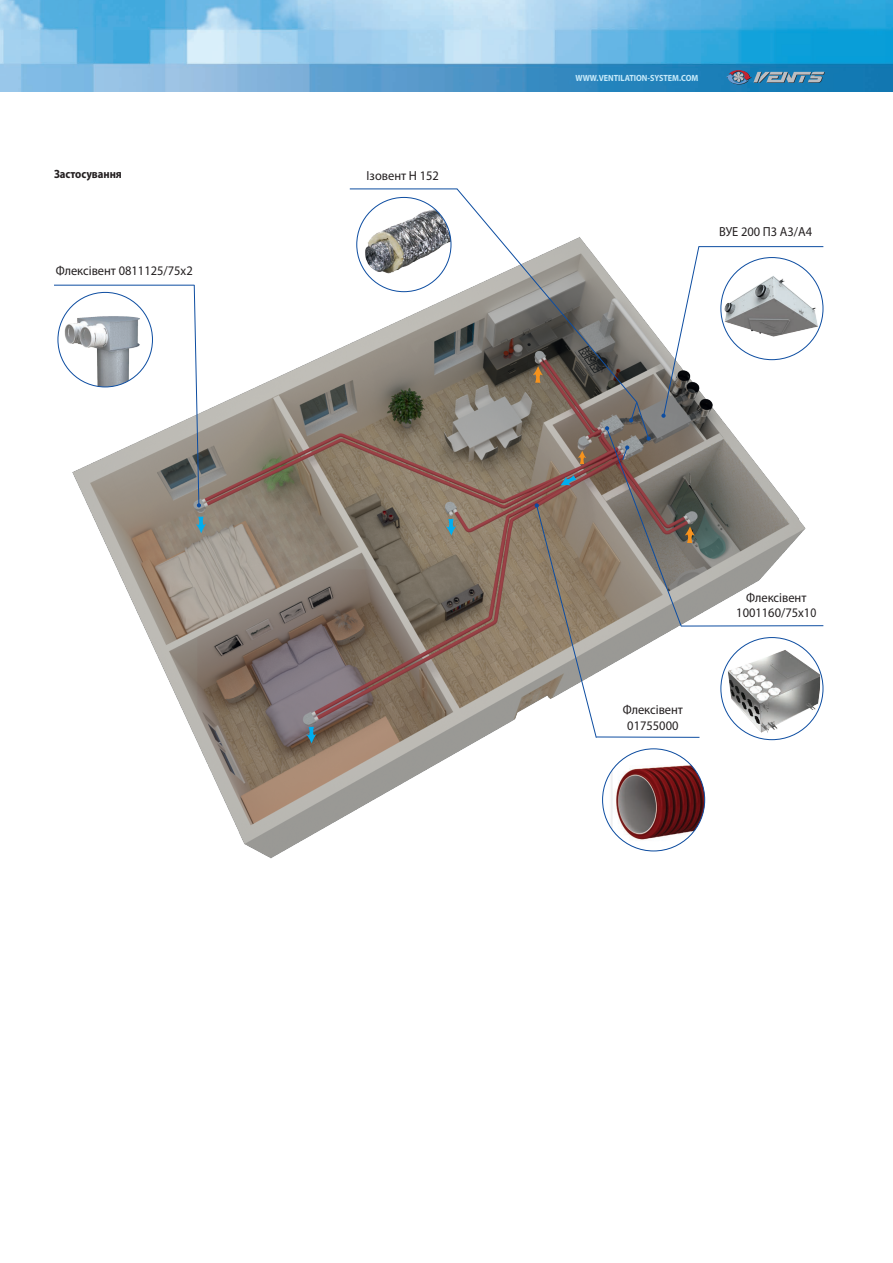
<style>
.page{position:relative;width:893px;height:1263px;background:#fff}
.page>*{position:absolute;margin:0;border:0;box-sizing:border-box;transform-origin:0 0}
.t1{font:13.2px/15.8px "Myriad Pro";color:#231f20;text-align:center;scale:.95 1}
.t2{font:700 12px "Myriad Pro";letter-spacing:-.005em;color:#231f20;scale:.9 1}
.t3{font:700 9px "Myriad Pro";color:#c6eafa;scale:.9 1}
</style>
<div class="page">
<img style="left:0;top:0;width:893px;height:91px">
<svg style="left:726px;top:70px;width:99px;height:14px"></svg>
<img style="left:54px;top:236px;width:769px;height:623px">
<hr style="left:699px;top:246px;width:124px;height:1px;background:#0d4da1">
<img style="left:721px;top:274px;width:102px;height:69px">
<img style="left:357px;top:198px;width:89px;height:94px">
<img style="left:59px;top:292px;width:90px;height:95px">
<img style="left:721px;top:643px;width:99px;height:91px">
<div style="left:609px;top:749px;width:96px;height:102px;background:#231f20;opacity:.53"></div>
<img style="left:612px;top:749px;width:93px;height:102px">
<hr style="left:681px;top:625px;width:142px;height:1px;background:#0d4da1">
<hr style="left:350px;top:189px;width:107px;height:1px;background:#0d4da1">
<svg style="left:193px;top:284px;width:8px;height:223px"></svg>
<hr style="left:54px;top:285px;width:140px;height:1px;background:#0d4da1">
<svg style="left:306px;top:727px;width:11px;height:16px"></svg>
<svg style="left:196px;top:517px;width:10px;height:16px"></svg>
<svg style="left:446px;top:188px;width:254px;height:550px"></svg>
<p class="t2" style="left:54px;top:166px;width:77px">Застосування</p>
<p class="t1" style="left:56px;top:262px;width:146px">Флексівент 0811125/75х2</p>
<p class="t1" style="left:367px;top:167px;width:78px">Ізовент Н 152</p>
<p class="t3" style="left:575px;top:72px;width:138px">WWW.VENTILATION-SYSTEM.COM</p>
<p class="t1" style="left:719px;top:223px;width:99px">ВУЕ 200 П3 А3/А4</p>
<p class="t1" style="left:623px;top:702px;width:65px">Флексівент<br>01755000</p>
<p class="t1" style="left:736px;top:589px;width:86px">Флексівент<br>1001160/75х10</p>
</div>
